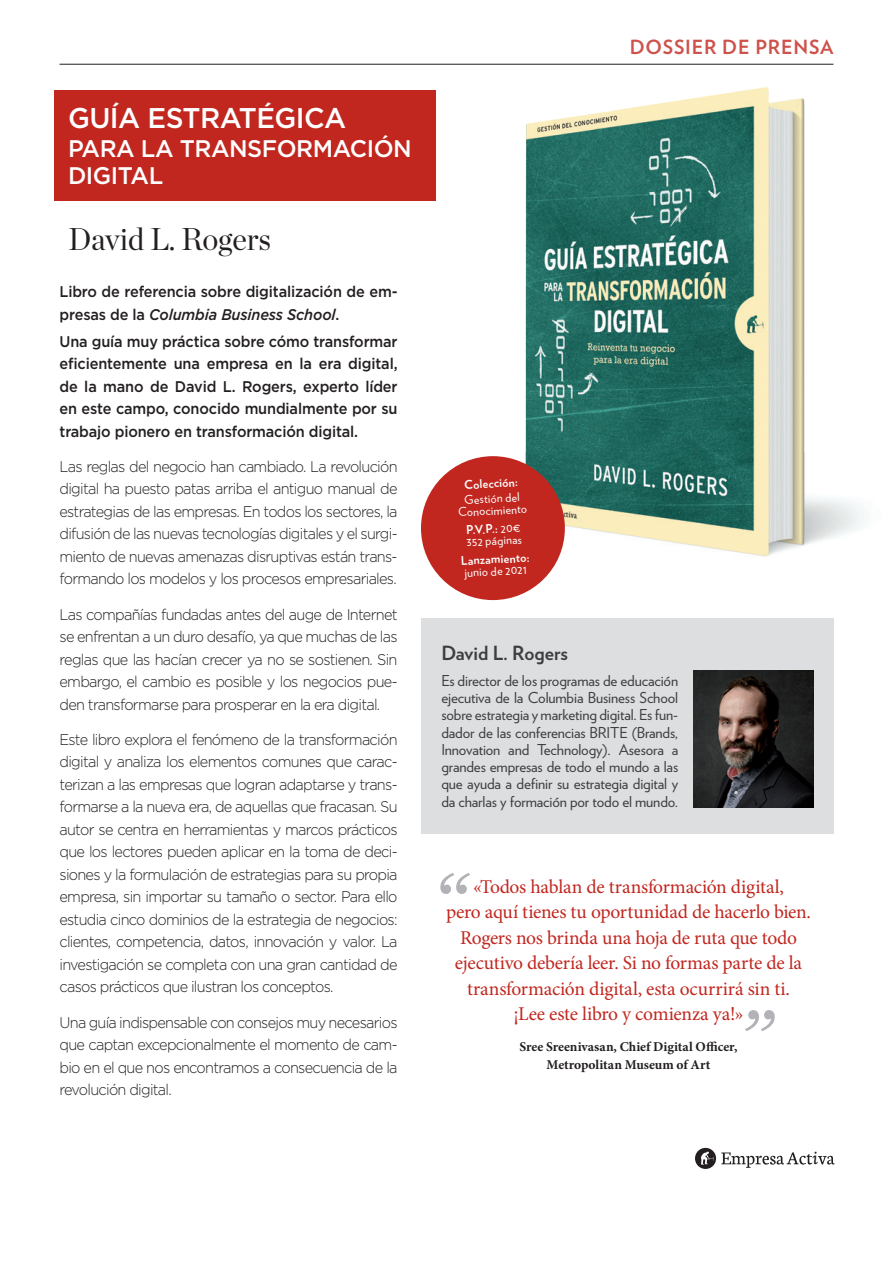
<style>
.page{position:relative;width:893px;height:1263px;background:#fff}
.page>*{position:absolute;margin:0;border:0;box-sizing:border-box;transform-origin:0 0}
.t1{font:31.5px "Chronicle Display";color:#231f20}
.t2{font:500 28.5px "Gotham";letter-spacing:-.02em;color:#fff}
.t3{font:500 24px/27px "Gotham";letter-spacing:-.02em;color:#fff}
.t4{font:19.5px/25.5px "Minion Pro";letter-spacing:-.015em;color:#c1271f;text-align:center}
.t5{font:700 19.5px "Verlag";letter-spacing:.04em;color:#ce524c}
.t6{font:700 19.5px "Verlag";color:#3e3e3f}
.t7{font:19.35px "Neuton Cursive";color:#231f20}
.t8{font:300 15.45px/22.5px "Gotham";letter-spacing:-.05em;color:#231f20;text-align:justify;scale:.94 1}
.t9{font:500 15.45px/22.5px "Gotham";letter-spacing:-.01em;color:#231f20;scale:.94 1}
.t10{font:15px/17.2px "Verlag";letter-spacing:-.01em;color:#3e3e3f;text-align:justify}
.t11{font:700 13.5px/18px "Minion Pro";color:#231f20;text-align:center}
.t12{font:12px/12px "Verlag";color:#fff;text-align:center}
.t13{font:700 12px "Verlag";color:#fff}
.s1{font-style:italic}
.s2{font-weight:700}
</style>
<div class="page">
<hr style="left:60px;top:64px;width:773px;height:1px;background:#231f20">
<div style="left:54px;top:91px;width:382px;height:110px;background:#c1271f"></div>
<div style="left:421px;top:618px;width:412px;height:216px;background:#dddee0"></div>
<svg style="left:818px;top:1156px;width:16px;height:8px"></svg>
<svg style="left:695px;top:1148px;width:117px;height:21px"></svg>
<img style="left:501px;top:87px;width:365px;height:491px">
<div style="left:421px;top:456px;width:144px;height:144px;background:#c1271f;border-radius:50%"></div>
<svg style="left:440px;top:873px;width:30px;height:21px"></svg>
<svg style="left:745px;top:1010px;width:30px;height:21px"></svg>
<img style="left:693px;top:671px;width:120px;height:136px">
<h2 class="t2" style="left:68px;top:99px;width:280px">GUÍA ESTRATÉGICA</h2>
<h3 class="t3" style="left:68px;top:134px;width:345px">PARA LA TRANSFORMACIÓN<br>DIGITAL</h3>
<h1 class="t1" style="left:68px;top:215px;width:205px">David L. Rogers</h1>
<p class="t9" style="left:60px;top:280px;width:361px">Libro de referencia sobre digitalización de em&shy;presas de la <span class="s1">Columbia Business School</span>.</p>
<p class="t9" style="left:60px;top:330px;width:361px;text-align:justify">Una guía muy práctica sobre cómo transformar eficientemente una empresa en la era digital, de la mano de David L. Rogers, experto líder en este campo, conocido mundialmente por su trabajo pionero en transformación digital.</p>
<p class="t8" style="left:60px;top:455px;width:361px">Las reglas del negocio han cambiado. La revolución digital ha puesto patas arriba el antiguo manual de estrategias de las empresas. En todos los sectores, la difusión de las nuevas tecnologías digitales y el surgi&shy;miento de nuevas amenazas disruptivas están trans&shy;formando los modelos y los procesos empresariales.</p>
<p class="t8" style="left:60px;top:602px;width:361px">Las compañías fundadas antes del auge de Internet se enfrentan a un duro desafío, ya que muchas de las reglas que las hacían crecer ya no se sostienen. Sin embargo, el cambio es posible y los negocios pue&shy;den transformarse para prosperar en la era digital.</p>
<p class="t8" style="left:60px;top:728px;width:361px">Este libro explora el fenómeno de la transformación digital y analiza los elementos comunes que carac&shy;terizan a las empresas que logran adaptarse y trans&shy;formarse a la nueva era, de aquellas que fracasan. Su autor se centra en herramientas y marcos prácticos que los lectores pueden aplicar en la toma de deci&shy;siones y la formulación de estrategias para su propia empresa, sin importar su tamaño o sector. Para ello estudia cinco dominios de la estrategia de negocios: clientes, competencia, datos, innovación y valor. La investigación se completa con una gran cantidad de casos prácticos que ilustran los conceptos.</p>
<p class="t8" style="left:60px;top:1010px;width:361px">Una guía indispensable con consejos muy necesarios que captan excepcionalmente el momento de cam&shy;bio en el que nos encontramos a consecuencia de la revolución digital.</p>
<p class="t5" style="left:630px;top:32px;width:205px">DOSSIER DE PRENSA</p>
<p class="t13" style="left:464px;top:475px;width:55px;rotate:-3deg">Colección:</p>
<p class="t12" style="left:457px;top:493px;width:70px;rotate:-3deg">Gestión del<br>Conocimiento</p>
<p class="t12" style="left:466px;top:523px;width:57px;text-align:left;rotate:-3deg"><span class="s2">P.V.P.:</span> 20€<br>352 páginas</p>
<p class="t13" style="left:460px;top:551px;width:70px;rotate:-3deg">Lanzamiento:</p>
<p class="t12" style="left:464px;top:566px;width:64px;rotate:-3deg">junio de 2021</p>
<p class="t6" style="left:441px;top:638px;width:128px">David L. Rogers</p>
<p class="t10" style="left:441px;top:671px;width:238px">Es director de los programas de educación ejecutiva de la Columbia Business School sobre estrategia y marketing digital. Es fun&shy;dador de las conferencias BRITE (Brands, Innovation and Technology). Asesora a grandes empresas de todo el mundo a las que ayuda a definir su estrategia digital y da charlas y formación por todo el mundo.</p>
<p class="t4" style="left:446px;top:874px;width:367px">«Todos hablan de transformación digital,<br>pero aquí tienes tu oportunidad de hacerlo bien.<br>Rogers nos brinda una hoja de ruta que todo ejecutivo debería leer. Si no formas parte de la transformación digital, esta ocurrirá sin ti.<br>¡Lee este libro y comienza ya!»</p>
<p class="t11" style="left:520px;top:1038px;width:219px">Sree Sreenivasan, Chief Digital Officer,<br>Metropolitan Museum of Art</p>
<p class="t7" style="left:812px;top:1148px;width:7px">i</p>
</div>
